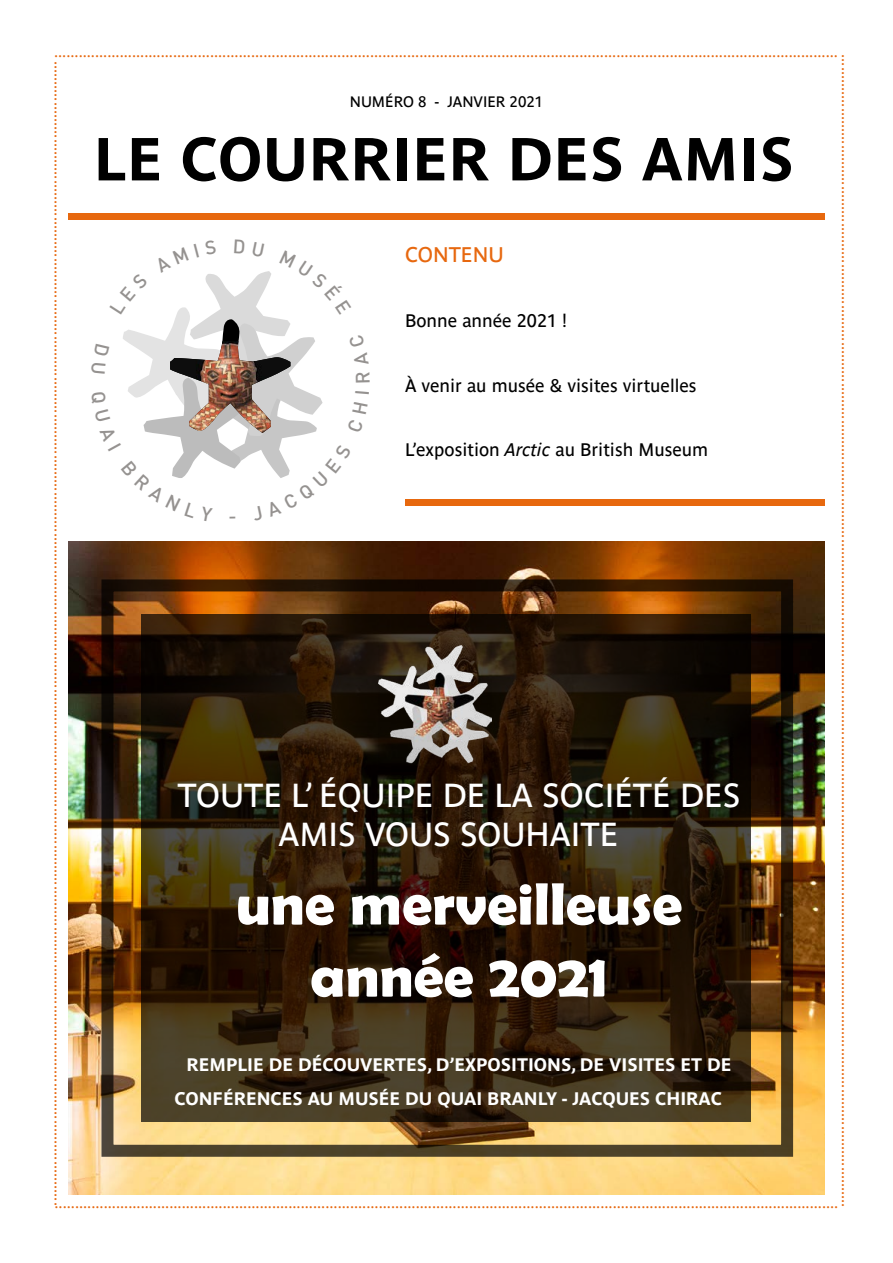
<style>
.page{position:relative;width:893px;height:1263px;background:#fff}
.page>*{position:absolute;margin:0;border:0;box-sizing:border-box;transform-origin:0 0}
.t1{font:700 60px/72px "Berlin Sans FB Demi";color:#fff;text-align:center}
.t2{font:700 60px "Parisine Std";letter-spacing:.01em;color:#000}
.t3{font:33px/39.6px "Parisine Std";color:#fff}
.t4{font:21px "Parisine Std";color:#e7680f}
.t5{font:18px "Minion Pro";color:#e7680f}
.t6{font:700 18px/34.5px "Parisine Std";color:#fff}
.t7{font:18px "Parisine Std";color:#000}
.t8{font:15px "Parisine Std";color:#000}
.s1{font-style:italic}
</style>
<div class="page">
<div style="left:68px;top:213px;width:756px;height:7px;background:#e7680e"></div>
<div style="left:405px;top:499px;width:419px;height:7px;background:#e7680e"></div>
<img style="left:69px;top:541px;width:755px;height:654px">
<svg style="left:141px;top:614px;width:609px;height:507px;background:#2c1e0c"></svg>
<img style="left:378px;top:646px;width:113px;height:126px">
<div style="left:101px;top:579px;width:692px;height:578px;border:12px solid #000"></div>
<svg style="left:123px;top:271px;width:200px;height:207px"></svg>
<p class="t5" style="left:860px;top:54px;width:1155px;rotate:90deg">.........................................................................................................................................................................................................................................................................................</p>
<p class="t5" style="left:54px;top:40px;width:785px">...............................................................................................................................................................................................</p>
<p class="t5" style="left:73px;top:61px;width:1147px;rotate:90deg">.......................................................................................................................................................................................................................................................................................</p>
<p class="t8" style="left:350px;top:93px;width:195px">NUMÉRO 8 - JANVIER 2021</p>
<h1 class="t2" style="left:94px;top:124px;width:701px">LE COURRIER DES AMIS</h1>
<p class="t4" style="left:405px;top:242px;width:100px">CONTENU</p>
<p class="t7" style="left:405px;top:310px;width:164px">Bonne année 2021 !</p>
<p class="t7" style="left:405px;top:375px;width:293px">À venir au musée &amp; visites virtuelles</p>
<p class="t7" style="left:405px;top:440px;width:305px">L’exposition <span class="s1">Arctic</span> au British Museum</p>
<h2 class="t3" style="left:278px;top:775px;width:464px;text-indent:-101px">TOUTE L’ ÉQUIPE DE LA SOCIÉTÉ DES<br>AMIS VOUS SOUHAITE</h2>
<h1 class="t1" style="left:236px;top:867px;width:448px">une merveilleuse année 2021</h1>
<p class="t6" style="left:174px;top:1047px;width:558px;text-indent:12px">REMPLIE DE DÉCOUVERTES, D’EXPOSITIONS, DE VISITES ET DE<br>CONFÉRENCES AU MUSÉE DU QUAI BRANLY - JACQUES CHIRAC</p>
<p class="t5" style="left:54px;top:1190px;width:785px">...............................................................................................................................................................................................</p>
</div>
